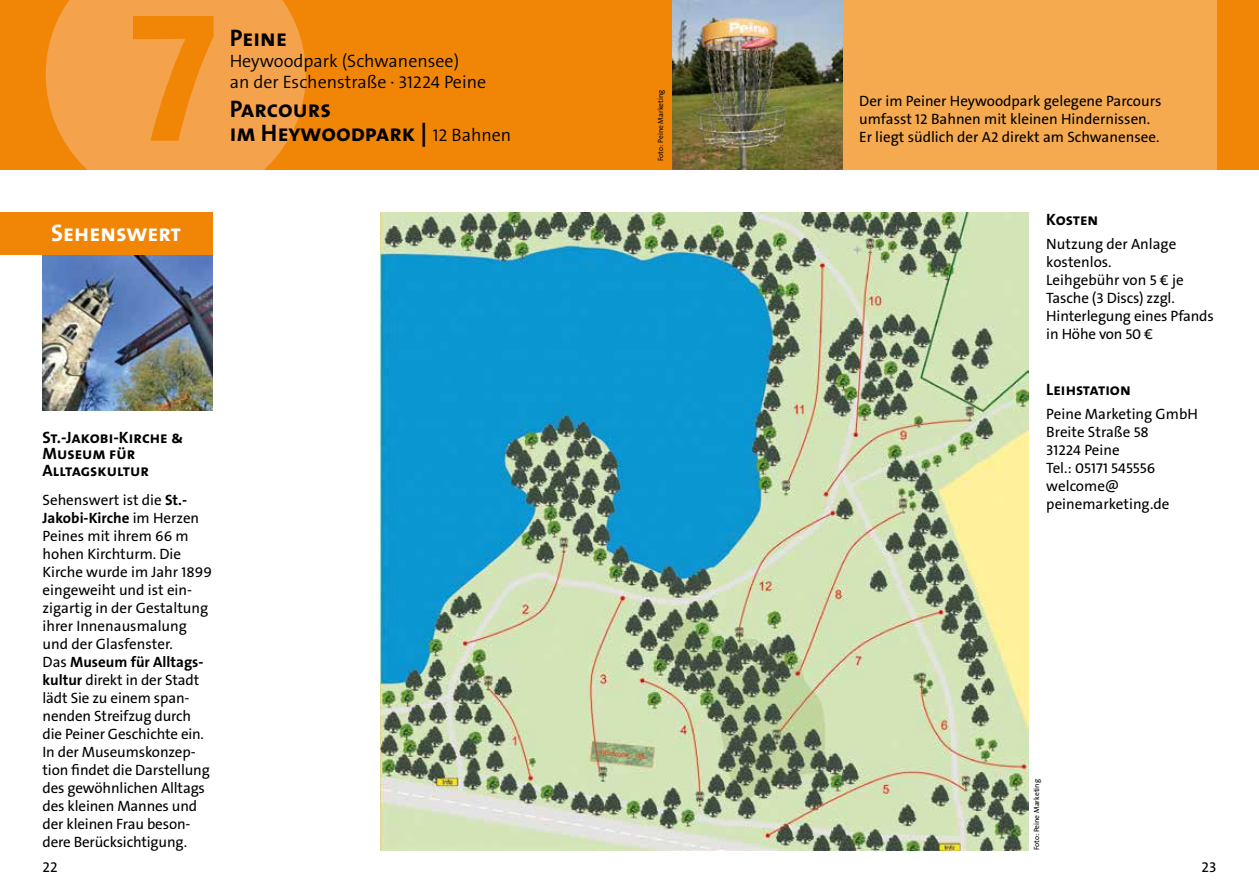
<style>
.page{position:relative;width:1259px;height:893px;background:#fff}
.page>*{position:absolute;margin:0;border:0;box-sizing:border-box;transform-origin:0 0}
.t1{font:195px "The Sans W7 Bld";color:#f18606}
.t2{font:24px/24px "The Sans W7 Bld";color:#000}
.t3{font:24px "The Sans W7 Bld";color:#fff}
.t4{font:18px/21px "The Sans W4 Se Lig";color:#000}
.t5{font:16.5px/16.5px "The Sans W7 Bld";color:#000}
.t6{font:15px/18px "The Sans W5 Plain";color:#000}
.t7{font:15px "The Sans W7 Bld";color:#000}
.t8{font:7.5px "The Sans W5 Plain";color:#000}
.s1{font-family:"The Sans W4 Se Lig";font-size:18px}
.s2{font-family:"The Sans W7 Bld"}
.s3{font-family:"The Sans W5 Plain"}
</style>
<div class="page">
<div style="left:0;top:0;width:1259px;height:169px;background:#f18606"></div>
<svg style="left:46px;top:0;width:260px;height:169px;background:#f39f46"></svg>
<img style="left:381px;top:213px;width:647px;height:637px">
<img style="left:43px;top:255px;width:170px;height:155px">
<div style="left:0;top:213px;width:213px;height:42px;background:#f18606"></div>
<div style="left:842px;top:0;width:374px;height:170px;background:#f5aa50"></div>
<img style="left:672px;top:0;width:170px;height:169px">
<h1 class="t1" style="left:129px;top:-50px;width:90px">7</h1>
<h2 class="t2" style="left:230px;top:27px;width:59px">Peine</h2>
<p class="t4" style="left:230px;top:51px;width:258px">Heywoodpark (Schwanensee)<br>an der Eschenstraße · 31224 Peine</p>
<h2 class="t2" style="left:230px;top:97px;width:283px">Parcours<br>im Heywoodpark | <span class="s1">12 Bahnen</span></h2>
<h2 class="t3" style="left:51px;top:217px;width:132px">Sehenswert</h2>
<p class="t5" style="left:43px;top:429px;width:142px">St.-Jakobi-Kirche &amp;<br>Museum für<br>Alltagskultur</p>
<p class="t6" style="left:43px;top:491px;width:146px">Sehenswert ist die <span class="s2">St.-</span></p>
<p class="t7" style="left:43px;top:508px;width:158px">Jakobi-Kirche <span class="s3">im Herzen</span></p>
<p class="t6" style="left:43px;top:527px;width:171px">Peines mit ihrem 66 m hohen Kirchturm. Die<br>Kirche wurde im Jahr 1899 eingeweiht und ist ein&shy;zigartig in der Gestaltung ihrer Innenausmalung und der Glasfenster.</p>
<p class="t7" style="left:43px;top:652px;width:162px"><span class="s3">Das</span> Museum für Alltags-</p>
<p class="t6" style="left:43px;top:671px;width:169px"><span class="s2">kultur</span> direkt in der Stadt lädt Sie zu einem span&shy;nenden Streifzug durch die Peiner Geschichte ein.<br>In der Museumskonzep&shy;tion findet die Darstellung des gewöhnlichen Alltags des kleinen Mannes und der kleinen Frau beson&shy;dere Berücksichtigung.</p>
<p class="t8" style="left:656px;top:161px;width:73px;rotate:-90deg">Foto: Peine Marketing</p>
<p class="t6" style="left:859px;top:92px;width:304px">Der im Peiner Heywoodpark gelegene Parcours umfasst 12 Bahnen mit kleinen Hindernissen.<br>Er liegt südlich der A2 direkt am Schwanensee.</p>
<p class="t5" style="left:1046px;top:211px;width:53px">Kosten</p>
<p class="t6" style="left:1046px;top:235px;width:169px">Nutzung der Anlage kostenlos.<br>Leihgebühr von 5 € je<br>Tasche (3 Discs) zzgl.<br>Hinterlegung eines Pfands in Höhe von 50 €</p>
<p class="t5" style="left:1046px;top:381px;width:86px">Leihstation</p>
<p class="t6" style="left:1046px;top:405px;width:153px">Peine Marketing GmbH<br>Breite Straße 58<br>31224 Peine<br>Tel.: 05171 545556 welcome@ peinemarketing.de</p>
<p class="t8" style="left:1031px;top:850px;width:73px;rotate:-90deg">Foto: Peine Marketing</p>
<p class="t6" style="left:43px;top:858px;width:16px">22</p>
<p class="t6" style="left:1201px;top:858px;width:16px">23</p>
</div>
